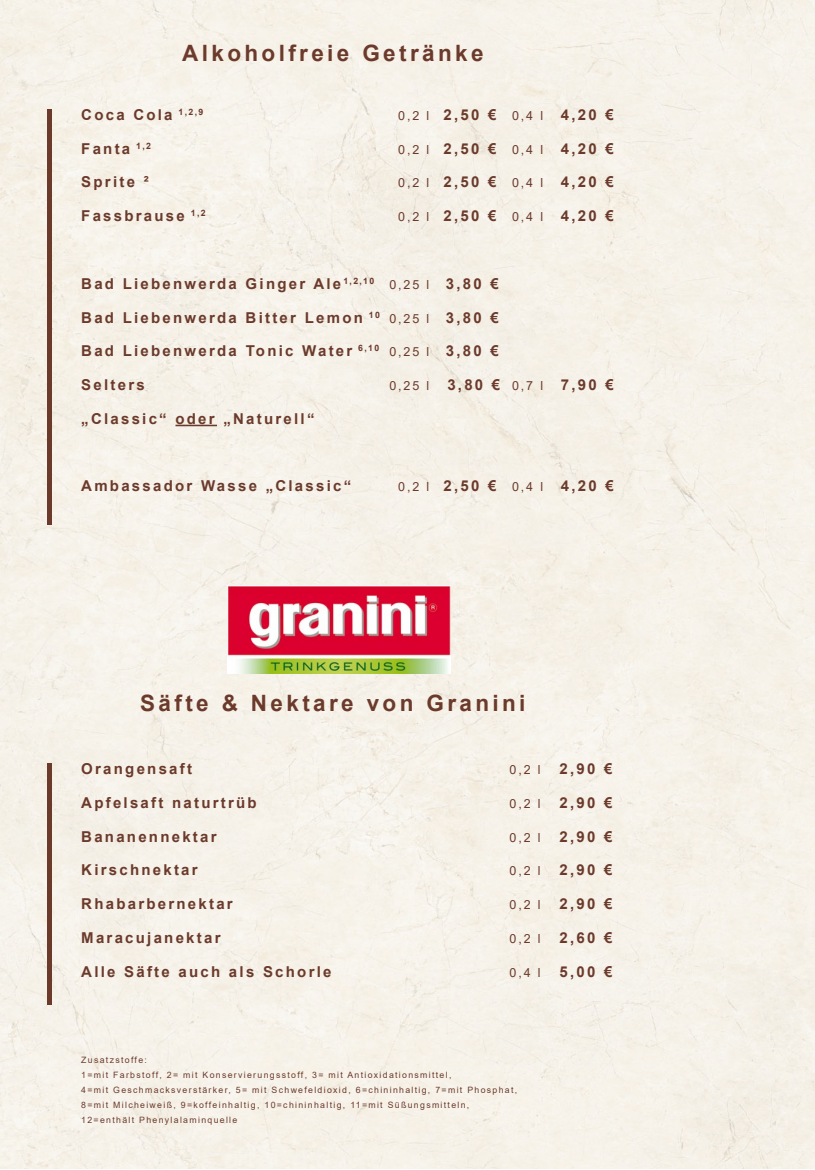
<style>
.page{position:relative;width:815px;height:1170px;background:#fff}
.page>*{position:absolute;margin:0;border:0;box-sizing:border-box;transform-origin:0 0}
.t1{font:700 22.5px "Arial";letter-spacing:.15em;color:#6b3a2b}
.t2{font:700 15px "Arial";letter-spacing:.15em;color:#6b3a2b}
.t3{font:12.5px "Arial";color:#6b3a2b}
.t4{font:8.75px/15px "Arial";letter-spacing:.15em;color:#6b3a2b}
.s1{font-weight:400;font-size:12.5px}
</style>
<div class="page">
<div style="left:0;top:0;width:815px;height:1168px;background:#f6f1e9"></div>
<hr style="left:175px;top:424px;width:42px;height:2px;background:#6b3a2b">
<div style="left:47px;top:109px;width:5px;height:415px;background:#6b3a2b"></div>
<div style="left:47px;top:763px;width:5px;height:242px;background:#6b3a2b"></div>
<img style="left:228px;top:585px;width:223px;height:88px">
<h1 class="t1" style="left:182px;top:38px;width:303px">Alkoholfreie Getränke</h1>
<p class="t2" style="left:81px;top:104px;width:124px">Coca Cola <sup>1,2,9</sup></p>
<p class="t2" style="left:398px;top:104px;width:217px"><span class="s1">0,2 l</span> 2,50 € <span class="s1">0,4 l</span> 4,20 €</p>
<p class="t2" style="left:81px;top:138px;width:71px">Fanta <sup>1,2</sup></p>
<p class="t2" style="left:398px;top:138px;width:217px"><span class="s1">0,2 l</span> 2,50 € <span class="s1">0,4 l</span> 4,20 €</p>
<p class="t2" style="left:81px;top:172px;width:69px">Sprite ²</p>
<p class="t2" style="left:398px;top:172px;width:217px"><span class="s1">0,2 l</span> 2,50 € <span class="s1">0,4 l</span> 4,20 €</p>
<p class="t2" style="left:81px;top:205px;width:126px">Fassbrause <sup>1,2</sup></p>
<p class="t2" style="left:398px;top:205px;width:217px"><span class="s1">0,2 l</span> 2,50 € <span class="s1">0,4 l</span> 4,20 €</p>
<p class="t2" style="left:81px;top:273px;width:419px">Bad Liebenwerda Ginger Ale<sup>1,2,10</sup> <span class="s1">0,25 l</span> 3,80 €</p>
<p class="t2" style="left:81px;top:307px;width:419px">Bad Liebenwerda Bitter Lemon <sup>10</sup> <span class="s1">0,25 l</span> 3,80 €</p>
<p class="t2" style="left:81px;top:340px;width:419px">Bad Liebenwerda Tonic Water <sup>6,10</sup> <span class="s1">0,25 l</span> 3,80 €</p>
<p class="t2" style="left:81px;top:374px;width:65px">Selters</p>
<p class="t2" style="left:389px;top:374px;width:226px"><span class="s1">0,25 l</span> 3,80 € <span class="s1">0,7 l</span> 7,90 €</p>
<p class="t2" style="left:81px;top:408px;width:235px">„Classic“ oder „Naturell“</p>
<p class="t2" style="left:81px;top:475px;width:271px">Ambassador Wasse „Classic“</p>
<p class="t2" style="left:398px;top:475px;width:217px"><span class="s1">0,2 l</span> 2,50 € <span class="s1">0,4 l</span> 4,20 €</p>
<h1 class="t1" style="left:140px;top:687px;width:387px">Säfte &amp; Nektare von Granini</h1>
<p class="t2" style="left:81px;top:758px;width:112px">Orangensaft</p>
<p class="t3" style="left:510px;top:761px;width:33px">0,2 l</p>
<p class="t2" style="left:560px;top:758px;width:54px">2,90 €</p>
<p class="t2" style="left:81px;top:792px;width:177px">Apfelsaft naturtrüb</p>
<p class="t3" style="left:510px;top:794px;width:33px">0,2 l</p>
<p class="t2" style="left:560px;top:792px;width:54px">2,90 €</p>
<p class="t2" style="left:81px;top:825px;width:137px">Bananennektar</p>
<p class="t3" style="left:510px;top:828px;width:33px">0,2 l</p>
<p class="t2" style="left:560px;top:825px;width:54px">2,90 €</p>
<p class="t2" style="left:81px;top:859px;width:118px">Kirschnektar</p>
<p class="t3" style="left:510px;top:862px;width:33px">0,2 l</p>
<p class="t2" style="left:560px;top:859px;width:54px">2,90 €</p>
<p class="t2" style="left:81px;top:893px;width:153px">Rhabarbernektar</p>
<p class="t3" style="left:510px;top:896px;width:33px">0,2 l</p>
<p class="t2" style="left:560px;top:893px;width:54px">2,90 €</p>
<p class="t2" style="left:81px;top:927px;width:141px">Maracujanektar</p>
<p class="t3" style="left:510px;top:929px;width:33px">0,2 l</p>
<p class="t2" style="left:560px;top:927px;width:54px">2,60 €</p>
<p class="t2" style="left:81px;top:960px;width:252px">Alle Säfte auch als Schorle</p>
<p class="t3" style="left:510px;top:963px;width:33px">0,4 l</p>
<p class="t2" style="left:560px;top:960px;width:54px">5,00 €</p>
<p class="t4" style="left:81px;top:1051px;width:438px">Zusatzstoffe:<br>1=mit Farbstoff, 2= mit Konservierungsstoff, 3= mit Antioxidationsmittel,<br>4=mit Geschmacksverstärker, 5= mit Schwefeldioxid, 6=chininhaltig, 7=mit Phosphat, 8=mit Milcheiweiß, 9=koffeinhaltig, 10=chininhaltig, 11=mit Süßungsmitteln, 12=enthält Phenylalaminquelle</p>
</div>
